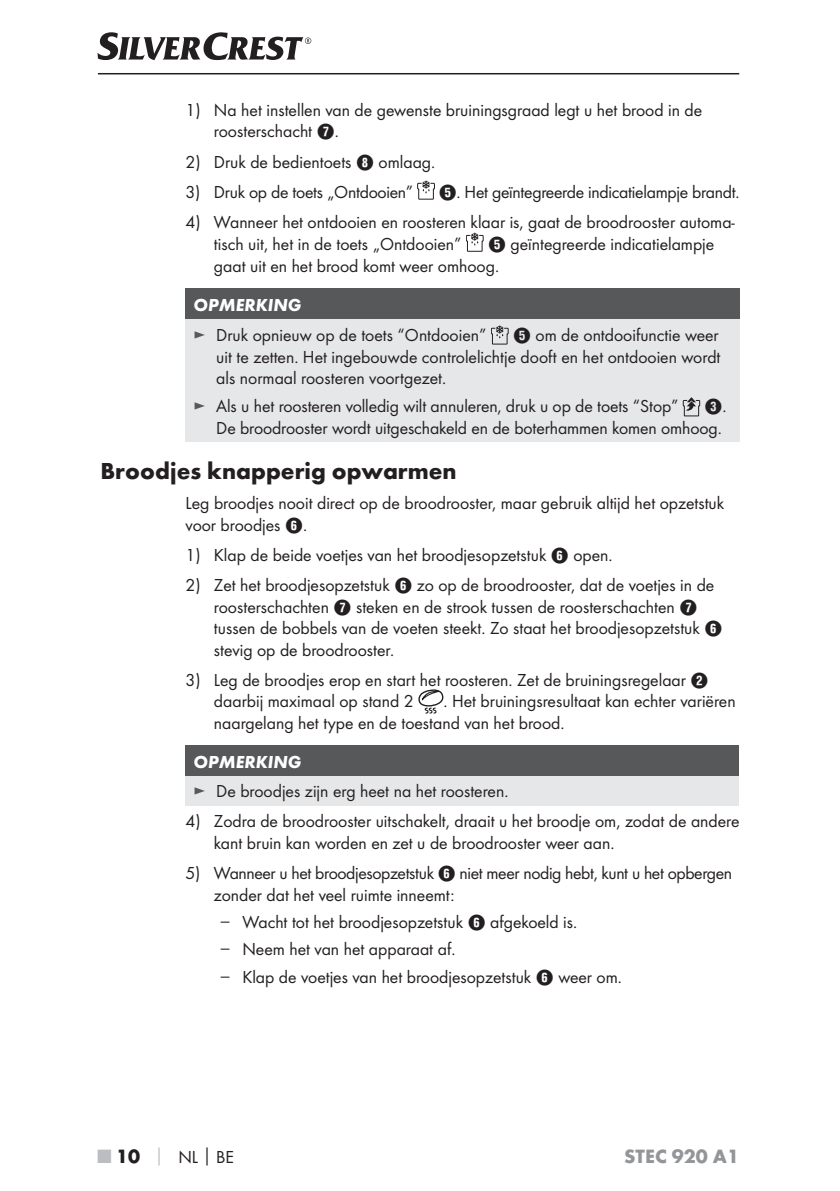
<style>
.page{position:relative;width:840px;height:1191px;background:#fff}
.page>*{position:absolute;margin:0;border:0;box-sizing:border-box;transform-origin:0 0}
.t1{font:700 24px "Futura";color:#231f20}
.t2{font:700 20px "Futura";color:#939598}
.t3{font:18px/21.6px "Futura Boo";color:#231f20}
.t4{font:18px/21.6px "Futura Boo";letter-spacing:-.02em;color:#231f20}
.t5{font:italic 700 18px "Futura";color:#fff}
.t6{font:18px "Hako PI Nummern";color:#231f20}
.s1{font-family:"Hako PI Nummern"}
.s2{color:#57585a}
.s3{font-family:"Futura Boo"}
.s4{font-family:"Verdana";color:#57585a}
.s5{font-family:"Futura";font-weight:700;font-size:20px;color:#bcbdc0}
.s6{font-family:"Futura";font-weight:700;font-size:20px}
.s7{font-family:"Futura";font-weight:700;color:#bcbdc0}
.s8{font-family:"Futura";font-weight:700}
</style>
<div class="page">
<hr style="left:98px;top:73px;width:640px;height:1px;background:#231f20">
<svg style="left:97px;top:32px;width:214px;height:28px"></svg>
<svg style="left:417px;top:180px;width:17px;height:19px"></svg>
<svg style="left:466px;top:233px;width:17px;height:19px"></svg>
<div style="left:185px;top:288px;width:554px;height:31px;background:#57585a"></div>
<div style="left:185px;top:319px;width:554px;height:123px;background:#e6e7e9"></div>
<svg style="left:491px;top:325px;width:17px;height:19px"></svg>
<svg style="left:682px;top:398px;width:17px;height:18px"></svg>
<svg style="left:418px;top:689px;width:26px;height:25px"></svg>
<div style="left:185px;top:745px;width:553px;height:31px;background:#57585a"></div>
<div style="left:185px;top:776px;width:553px;height:29px;background:#e6e7e9"></div>
<p class="t3" style="left:214px;top:100px;width:489px;text-indent:-28px">1) Na het instellen van de gewenste bruiningsgraad legt u het brood in de roosterschacht <span class="s1">7</span>.</p>
<p class="t3" style="left:185px;top:152px;width:251px">2) Druk de bedientoets <span class="s1">8</span> omlaag.</p>
<p class="t3" style="left:185px;top:182px;width:229px">3) Druk op de toets „Ontdooien”</p>
<p class="t3" style="left:438px;top:182px;width:302px"><span class="s1">5</span>. Het geïntegreerde indicatielampje brandt.</p>
<p class="t3" style="left:214px;top:212px;width:522px;text-indent:-28px">4) Wanneer het ontdooien en roosteren klaar is, gaat de broodrooster automa&shy;tisch uit, het in de toets „Ontdooien”</p>
<p class="t3" style="left:214px;top:234px;width:501px;text-indent:274px"><span class="s1">5</span> geïntegreerde indicatielampje gaat uit en het brood komt weer omhoog.</p>
<p class="t5" style="left:193px;top:299px;width:109px">OPMERKING</p>
<p class="t3" style="left:193px;top:325px;width:294px"><span class="s2">►</span> Druk opnieuw op de toets “Ontdooien”</p>
<p class="t3" style="left:216px;top:325px;width:505px;text-align:justify;text-indent:296px"><span class="s1">5</span> om de ontdooifunctie weer uit te zetten. Het ingebouwde controlelichtje dooft en het ontdooien wordt als normaal roosteren voortgezet.</p>
<p class="t3" style="left:193px;top:396px;width:486px"><span class="s2">►</span> Als u het roosteren volledig wilt annuleren, druk u op de toets “Stop”</p>
<p class="t6" style="left:704px;top:398px;width:23px">3<span class="s3">.</span></p>
<p class="t3" style="left:216px;top:418px;width:506px">De broodrooster wordt uitgeschakeld en de boterhammen komen omhoog.</p>
<h1 class="t1" style="left:100px;top:461px;width:357px">Broodjes knapperig opwarmen</h1>
<p class="t3" style="left:185px;top:493px;width:540px">Leg broodjes nooit direct op de broodrooster, maar gebruik altijd het opzetstuk voor broodjes <span class="s1">6</span>.</p>
<p class="t3" style="left:185px;top:545px;width:428px">1) Klap de beide voetjes van het broodjesopzetstuk <span class="s1">6</span> open.</p>
<p class="t3" style="left:214px;top:575px;width:509px;text-indent:-28px">2) Zet het broodjesopzetstuk <span class="s1">6</span> zo op de broodrooster, dat de voetjes in de roosterschachten <span class="s1">7</span> steken en de strook tussen de roosterschachten <span class="s1">7 </span>tussen de bobbels van de voeten steekt. Zo staat het broodjesopzetstuk <span class="s1">6 </span>stevig op de broodrooster.</p>
<p class="t3" style="left:214px;top:670px;width:495px;text-indent:-28px">3) Leg de broodjes erop en start het roosteren. Zet de bruiningsregelaar <span class="s1">2 </span>daarbij maximaal op stand 2</p>
<p class="t3" style="left:214px;top:691px;width:523px;text-indent:229px">. Het bruiningsresultaat kan echter variëren naargelang het type en de toestand van het brood.</p>
<p class="t5" style="left:193px;top:756px;width:109px">OPMERKING</p>
<p class="t3" style="left:193px;top:781px;width:316px"><span class="s2">►</span> De broodjes zijn erg heet na het roosteren.</p>
<p class="t3" style="left:214px;top:811px;width:527px;text-indent:-28px">4) Zodra de broodrooster uitschakelt, draait u het broodje om, zodat de andere kant bruin kan worden en zet u de broodrooster weer aan.</p>
<p class="t4" style="left:214px;top:863px;width:519px;text-indent:-28px">5) Wanneer u het broodjesopzetstuk <span class="s1">6</span> niet meer nodig hebt, kunt u het opbergen zonder dat het veel ruimte inneemt:</p>
<p class="t3" style="left:219px;top:912px;width:359px"><span class="s4">–</span> Wacht tot het broodjesopzetstuk <span class="s1">6</span> afgekoeld is.</p>
<p class="t3" style="left:219px;top:939px;width:237px"><span class="s4">–</span> Neem het van het apparaat af.</p>
<p class="t3" style="left:219px;top:966px;width:403px"><span class="s4">–</span> Klap de voetjes van het broodjesopzetstuk <span class="s1">6</span> weer om.</p>
<p class="t3" style="left:98px;top:1146px;width:137px"><span class="s5">■</span> <span class="s6">10</span> <span class="s7">│</span> NL<span class="s8">│</span>BE</p>
<p class="t2" style="left:623px;top:1148px;width:116px">STEC 920 A1</p>
</div>
